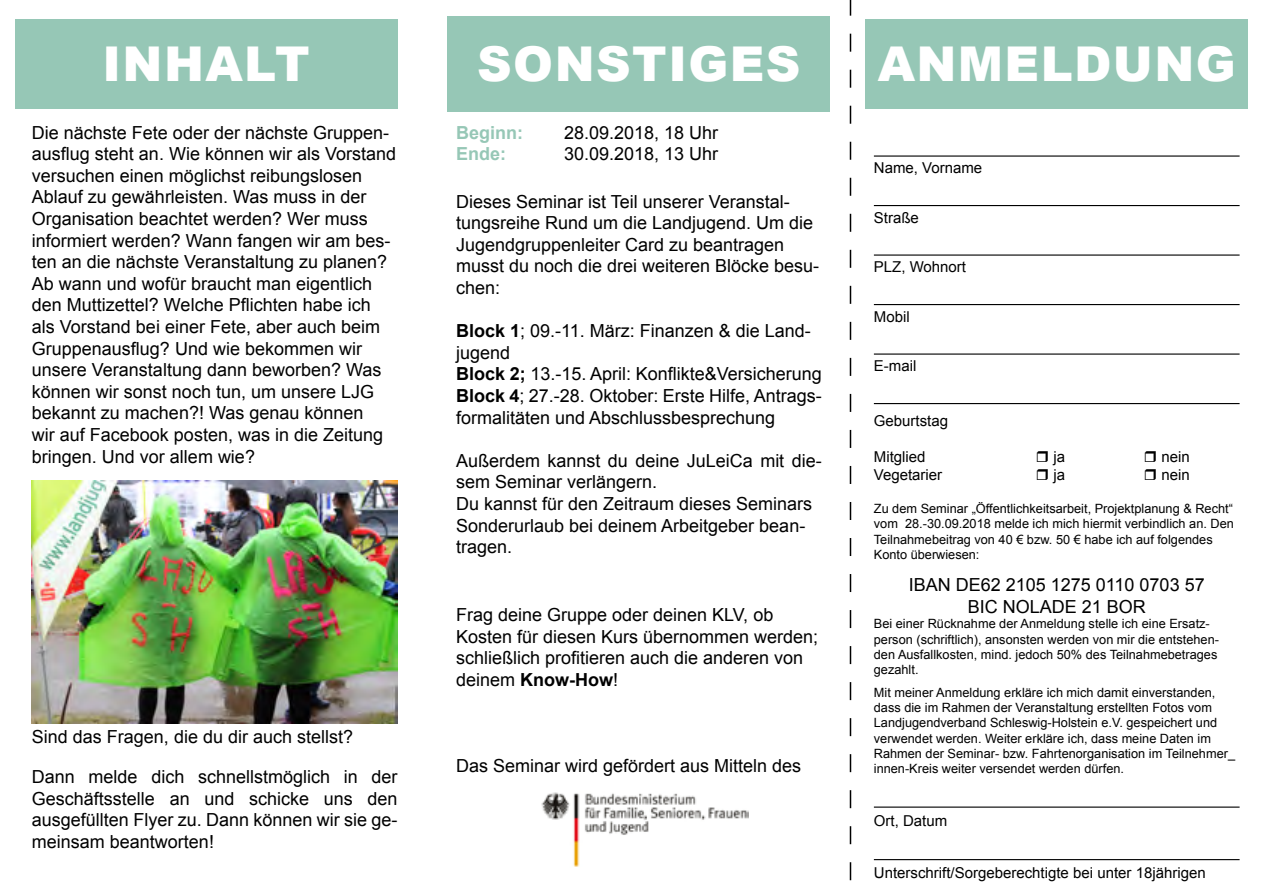
<style>
.page{position:relative;width:1263px;height:893px;background:#fff}
.page>*{position:absolute;margin:0;border:0;box-sizing:border-box;transform-origin:0 0}
.t1{font:900 48px "Arial";letter-spacing:.03em;color:#fff}
.t2{font:18px/21.6px "Arial";color:#000}
.t3{font:700 18px "Arial";color:#96c7b6}
.t4{font:15px "Arial";color:#000}
.t5{font:12.75px/15.3px "Arial";color:#000}
.s1{font-weight:700}
</style>
<div class="page">
<div style="left:448px;top:16px;width:382px;height:96px;background:#96c7b6"></div>
<div style="left:865px;top:19px;width:383px;height:89px;background:#96c7b6"></div>
<div style="left:15px;top:19px;width:383px;height:89px;background:#96c7b6"></div>
<hr style="left:874px;top:155px;width:365px;height:2px;background:#000">
<hr style="left:874px;top:205px;width:365px;height:1px;background:#000">
<hr style="left:874px;top:254px;width:365px;height:2px;background:#000">
<hr style="left:874px;top:304px;width:365px;height:1px;background:#000">
<hr style="left:874px;top:353px;width:365px;height:2px;background:#000">
<hr style="left:874px;top:403px;width:365px;height:1px;background:#000">
<hr style="left:874px;top:806px;width:365px;height:2px;background:#000">
<hr style="left:874px;top:859px;width:365px;height:1px;background:#000">
<svg style="left:850px;top:0;width:1px;height:880px"></svg>
<img style="left:541px;top:792px;width:208px;height:75px">
<img style="left:32px;top:480px;width:366px;height:244px">
<h1 class="t1" style="left:103px;top:29px;width:58px">INHALT</h1>
<h1 class="t1" style="left:477px;top:29px;width:321px">SONSTIGES</h1>
<h1 class="t1" style="left:878px;top:29px;width:79px">ANMELDUNG</h1>
<p class="t2" style="left:32px;top:122px;width:366px">Die nächste Fete oder der nächste Gruppen&shy;ausflug steht an. Wie können wir als Vorstand versuchen einen möglichst reibungslosen Ablauf zu gewährleisten. Was muss in der Organisation beachtet werden? Wer muss informiert werden? Wann fangen wir am bes&shy;ten an die nächste Veranstaltung zu planen?<br>Ab wann und wofür braucht man eigentlich den Muttizettel? Welche Pflichten habe ich als Vorstand bei einer Fete, aber auch beim Gruppenausflug? Und wie bekommen wir unsere Veranstaltung dann beworben? Was können wir sonst noch tun, um unsere LJG bekannt zu machen?! Was genau können<br>wir auf Facebook posten, was in die Zeitung bringen. Und vor allem wie?</p>
<p class="t2" style="left:32px;top:726px;width:323px">Sind das Fragen, die du dir auch stellst?</p>
<p class="t2" style="left:32px;top:766px;width:367px;text-align:justify">Dann melde dich schnellstmöglich in der Geschäftsstelle an und schicke uns den ausgefüllten Flyer zu. Dann können wir sie ge&shy;meinsam beantworten!</p>
<p class="t3" style="left:456px;top:120px;width:68px">Beginn:</p>
<p class="t2" style="left:564px;top:122px;width:156px">28.09.2018, 18 Uhr</p>
<p class="t3" style="left:456px;top:142px;width:52px">Ende:</p>
<p class="t2" style="left:564px;top:143px;width:156px">30.09.2018, 13 Uhr</p>
<p class="t2" style="left:456px;top:191px;width:365px">Dieses Seminar ist Teil unserer Veranstal&shy;tungsreihe Rund um die Landjugend. Um die Jugendgruppenleiter Card zu beantragen musst du noch die drei weiteren Blöcke besu&shy;chen:</p>
<p class="t2" style="left:456px;top:320px;width:367px"><span class="s1">Block 1</span>; 09.-11. März: Finanzen &amp; die Land&shy;jugend<br><span class="s1">Block 2;</span> 13.-15. April: Konflikte&amp;Versicherung <span class="s1">Block 4</span>; 27.-28. Oktober: Erste Hilfe, Antrags&shy;formalitäten und Abschlussbesprechung</p>
<p class="t2" style="left:456px;top:450px;width:367px">Außerdem kannst du deine JuLeiCa mit die&shy;sem Seminar verlängern.<br>Du kannst für den Zeitraum dieses Seminars<br>Sonderurlaub bei deinem Arbeitgeber bean&shy;tragen.</p>
<p class="t2" style="left:456px;top:604px;width:364px">Frag deine Gruppe oder deinen KLV, ob Kosten für diesen Kurs übernommen werden; schließlich profitieren auch die anderen von deinem <span class="s1">Know-How</span>!</p>
<p class="t2" style="left:456px;top:755px;width:347px">Das Seminar wird gefördert aus Mitteln des</p>
<p class="t4" style="left:874px;top:158px;width:110px">Name, Vorname</p>
<p class="t4" style="left:874px;top:208px;width:47px">Straße</p>
<p class="t4" style="left:874px;top:257px;width:94px">PLZ, Wohnort</p>
<p class="t4" style="left:874px;top:307px;width:37px">Mobil</p>
<p class="t4" style="left:874px;top:356px;width:44px">E-mail</p>
<p class="t4" style="left:874px;top:411px;width:76px">Geburtstag</p>
<p class="t4" style="left:874px;top:447px;width:53px">Mitglied</p>
<p class="t4" style="left:1053px;top:447px;width:13px">ja</p>
<p class="t4" style="left:1161px;top:447px;width:30px">nein</p>
<p class="t4" style="left:874px;top:465px;width:70px">Vegetarier</p>
<p class="t4" style="left:1053px;top:465px;width:13px">ja</p>
<p class="t4" style="left:1161px;top:465px;width:30px">nein</p>
<p class="t5" style="left:874px;top:501px;width:361px">Zu dem Seminar „Öffentlichkeitsarbeit, Projektplanung &amp; Recht“ vom 28.-30.09.2018 melde ich mich hiermit verbindlich an. Den Teilnahmebeitrag von 40 € bzw. 50 € habe ich auf folgendes Konto überwiesen:</p>
<p class="t2" style="left:909px;top:574px;width:297px;text-align:center">IBAN DE62 2105 1275 0110 0703 57<br>BIC NOLADE 21 BOR</p>
<p class="t5" style="left:874px;top:616px;width:347px">Bei einer Rücknahme der Anmeldung stelle ich eine Ersatz&shy;person (schriftlich), ansonsten werden von mir die entstehen&shy;den Ausfallkosten, mind. jedoch 50% des Teilnahmebetrages gezahlt.</p>
<p class="t5" style="left:874px;top:685px;width:363px">Mit meiner Anmeldung erkläre ich mich damit einverstanden, dass die im Rahmen der Veranstaltung erstellten Fotos vom Landjugendverband Schleswig-Holstein e.V. gespeichert und verwendet werden. Weiter erkläre ich, dass meine Daten im Rahmen der Seminar- bzw. Fahrtenorganisation im Teilnehmer_ innen-Kreis weiter versendet werden dürfen.</p>
<p class="t4" style="left:874px;top:811px;width:75px">Ort, Datum</p>
<p class="t4" style="left:874px;top:863px;width:333px">Unterschrift/Sorgeberechtigte bei unter 18jährigen</p>
</div>
